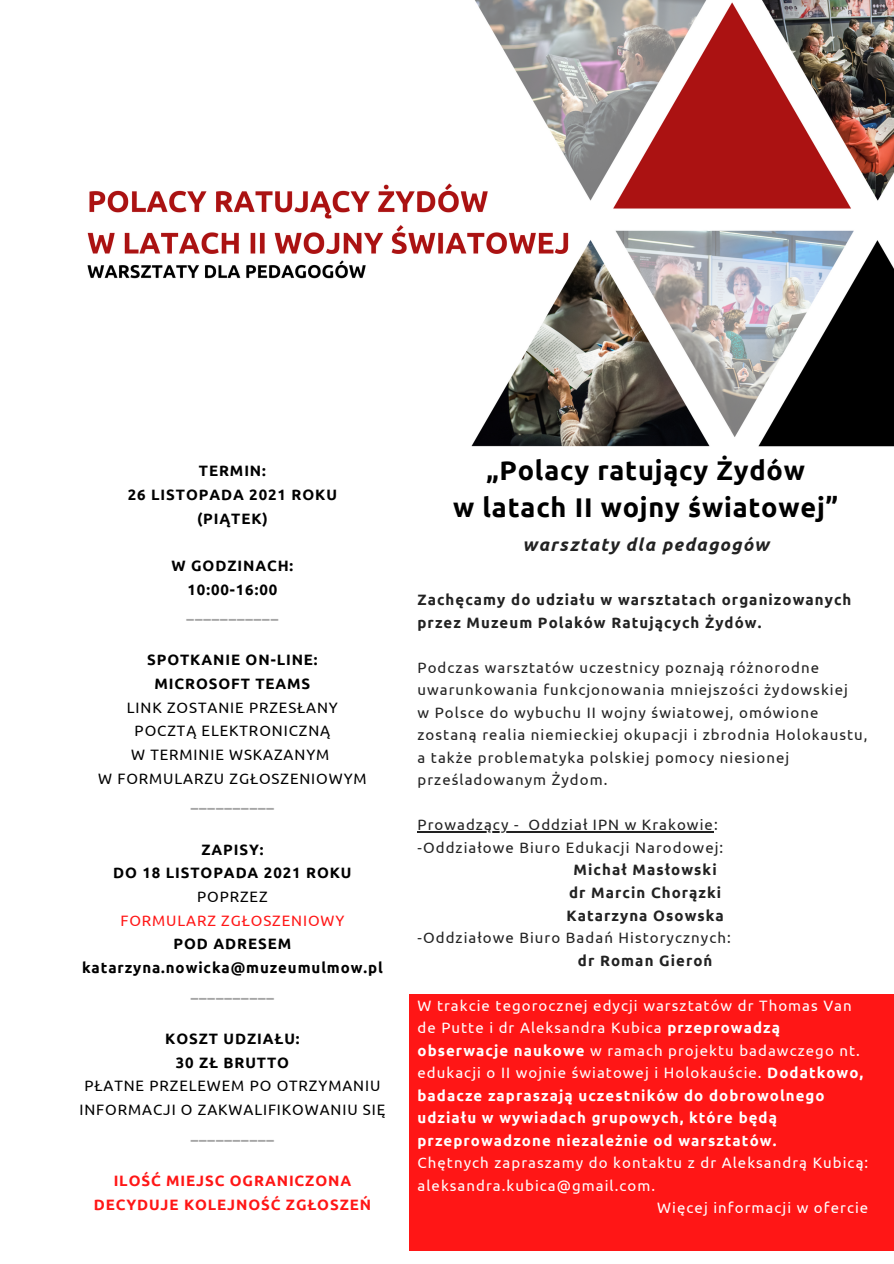
<style>
.page{position:relative;width:894px;height:1264px;background:#fff}
.page>*{position:absolute;margin:0;border:0;box-sizing:border-box;transform-origin:0 0}
.t1{font:700 27px "Ubuntu";letter-spacing:.03em;color:#000}
.t2{font:italic 700 18px "Ubuntu";letter-spacing:.07em;color:#222}
.t3{font:15px/22.5px "Ubuntu";letter-spacing:.07em;color:#222}
.t4{font:700 15px/22.5px "Ubuntu";letter-spacing:.07em;color:#fff}
.t5{font:700 15px "Ubuntu";letter-spacing:.06em;color:#000}
.t6{font:15px/23.7px "Ubuntu";letter-spacing:.06em;color:#000;text-align:center}
.t7{font:700 15px/22.5px "Ubuntu";letter-spacing:.07em;color:#222}
.t8{font:15px/22.5px "Ubuntu";letter-spacing:.07em;color:#fff}
.t9{font:700 15px "Ubuntu";letter-spacing:.06em;color:#ff1616}
.t10{font:700 15px "Ubuntu";color:#a6a6a6}
.t11{font:15px "Ubuntu";letter-spacing:.06em;color:#ff1616}
.s1{font-weight:400}
</style>
<div class="page">
<img style="left:87px;top:0;width:806px;height:447px">
<div style="left:409px;top:993px;width:484px;height:257px;background:#ff1616"></div>
<hr style="left:417px;top:831px;width:102px;height:1px;background:#222">
<hr style="left:528px;top:831px;width:185px;height:1px;background:#222">
<p class="t5" style="left:199px;top:462px;width:68px">TERMIN:</p>
<p class="t5" style="left:128px;top:486px;width:210px">26 LISTOPADA 2021 ROKU</p>
<p class="t5" style="left:197px;top:509px;width:72px">(PIĄTEK)</p>
<p class="t5" style="left:171px;top:557px;width:123px">W GODZINACH:</p>
<p class="t5" style="left:187px;top:580px;width:91px">10:00-16:00</p>
<p class="t10" style="left:186px;top:604px;width:93px">___________</p>
<p class="t5" style="left:147px;top:651px;width:172px">SPOTKANIE ON-LINE:</p>
<p class="t5" style="left:154px;top:675px;width:157px">MICROSOFT TEAMS</p>
<p class="t6" style="left:127px;top:695px;width:212px">LINK ZOSTANIE PRZESŁANY</p>
<p class="t6" style="left:135px;top:719px;width:197px">POCZTĄ ELEKTRONICZNĄ</p>
<p class="t6" style="left:131px;top:742px;width:199px">W TERMINIE WSKAZANYM</p>
<p class="t6" style="left:98px;top:766px;width:270px">W FORMULARZU ZGŁOSZENIOWYM</p>
<p class="t10" style="left:191px;top:793px;width:85px">__________</p>
<p class="t5" style="left:201px;top:840px;width:64px">ZAPISY:</p>
<p class="t5" style="left:113px;top:864px;width:240px">DO 18 LISTOPADA 2021 ROKU</p>
<p class="t6" style="left:197px;top:884px;width:72px">POPRZEZ</p>
<p class="t11" style="left:120px;top:911px;width:225px">FORMULARZ ZGŁOSZENIOWY</p>
<p class="t5" style="left:174px;top:935px;width:119px">POD ADRESEM</p>
<p class="t5" style="left:82px;top:959px;width:302px">katarzyna.nowicka@muzeumulmow.pl</p>
<p class="t10" style="left:191px;top:982px;width:85px">__________</p>
<p class="t5" style="left:165px;top:1030px;width:136px">KOSZT UDZIAŁU:</p>
<p class="t5" style="left:176px;top:1053px;width:115px">30 ZŁ BRUTTO</p>
<p class="t6" style="left:79px;top:1073px;width:307px">PŁATNE PRZELEWEM PO OTRZYMANIU<br>INFORMACJI O ZAKWALIFIKOWANIU SIĘ</p>
<p class="t10" style="left:191px;top:1124px;width:85px">__________</p>
<p class="t9" style="left:114px;top:1171px;width:239px">ILOŚĆ MIEJSC OGRANICZONA</p>
<p class="t9" style="left:94px;top:1195px;width:279px">DECYDUJE KOLEJNOŚĆ ZGŁOSZEŃ</p>
<p class="t1" style="left:486px;top:455px;width:320px">„Polacy ratujący Żydów</p>
<p class="t1" style="left:453px;top:492px;width:386px">w latach II wojny światowej”</p>
<p class="t2" style="left:522px;top:534px;width:248px">warsztaty dla pedagogów</p>
<p class="t7" style="left:417px;top:588px;width:435px">Zachęcamy do udziału w warsztatach organizowanych przez Muzeum Polaków Ratujących Żydów.</p>
<p class="t3" style="left:417px;top:656px;width:432px">Podczas warsztatów uczestnicy poznają różnorodne uwarunkowania funkcjonowania mniejszości żydowskiej</p>
<p class="t3" style="left:417px;top:701px;width:451px">w Polsce do wybuchu II wojny światowej, omówione zostaną realia niemieckiej okupacji i zbrodnia Holokaustu, a także problematyka polskiej pomocy niesionej prześladowanym Żydom.</p>
<p class="t3" style="left:417px;top:813px;width:301px">Prowadzący - Oddział IPN w Krakowie:</p>
<p class="t3" style="left:417px;top:836px;width:307px">-Oddziałowe Biuro Edukacji Narodowej:</p>
<p class="t7" style="left:573px;top:858px;width:144px">Michał Masłowski</p>
<p class="t7" style="left:569px;top:881px;width:154px">dr Marcin Chorązki</p>
<p class="t7" style="left:566px;top:903px;width:159px">Katarzyna Osowska</p>
<p class="t3" style="left:417px;top:926px;width:315px">-Oddziałowe Biuro Badań Historycznych:</p>
<p class="t7" style="left:577px;top:948px;width:136px">dr Roman Gieroń</p>
<p class="t4" style="left:417px;top:993px;width:447px"><span class="s1">W trakcie tegorocznej edycji warsztatów dr Thomas Van de Putte i dr Aleksandra Kubica</span> przeprowadzą obserwacje naukowe <span class="s1">w ramach projektu badawczego nt. edukacji o II wojnie światowej i Holokauście.</span> Dodatkowo, badacze zapraszają uczestników do dobrowolnego udziału w wywiadach grupowych, które będą przeprowadzone niezależnie od warsztatów.</p>
<p class="t8" style="left:417px;top:1151px;width:452px">Chętnych zapraszamy do kontaktu z dr Aleksandrą Kubicą: aleksandra.kubica@gmail.com.</p>
<p class="t8" style="left:657px;top:1196px;width:212px">Więcej informacji w ofercie</p>
</div>
